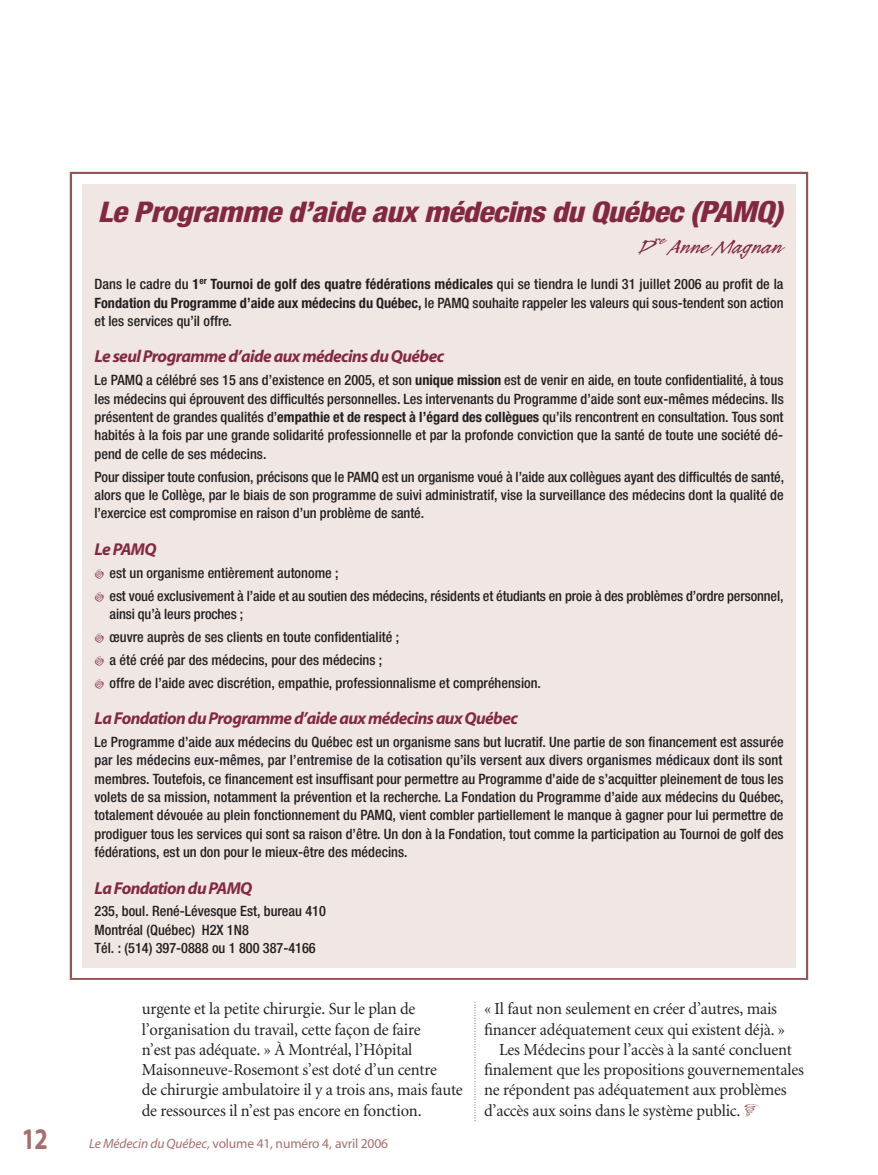
<style>
.page{position:relative;width:878px;height:1175px;background:#fff}
.page>*{position:absolute;margin:0;border:0;box-sizing:border-box;transform-origin:0 0}
.t1{font:700 30px "Myriad";color:#a56e6c;scale:.8 1}
.t2{font:italic 800 condensed 28.5px "Helvetica Neue";letter-spacing:-.02em;color:#82293f;scale:1.1 1}
.t3{font:22.5px "Legault Std";color:#82293f;scale:1.2 1}
.t4{font:italic 700 17.25px "Myriad";letter-spacing:-.035em;color:#82293f}
.t5{font:16.8px/20.2px "Minion";letter-spacing:-.01em;color:#231f20}
.t6{font:500 condensed 14.25px/18.5px "Helvetica Neue";color:#231f20;text-align:justify}
.t7{font:13.5px "Myriad";letter-spacing:-.01em;color:#a56e6c}
.s1{font-size:29.25px}
.s2{font-weight:700}
.s3{font-style:italic}
</style>
<div class="page">
<svg style="left:474px;top:1002px;width:1px;height:117px"></svg>
<div style="left:71px;top:173px;width:736px;height:805px;background:#f0e6e4"></div>
<div style="left:72px;top:174px;width:734px;height:9px;background:#fff"></div>
<div style="left:72px;top:174px;width:9px;height:803px;background:#fff"></div>
<div style="left:796px;top:174px;width:10px;height:803px;background:#fff"></div>
<div style="left:72px;top:968px;width:734px;height:9px;background:#fff"></div>
<h2 class="t2" style="left:98px;top:202px;width:624px">Le Programme d’aide aux médecins du Québec <span class="s1">(PAMQ)</span></h2>
<h3 class="t3" style="left:639px;top:232px;width:122px">D<sup>re</sup> Anne Magnan</h3>
<p class="t6" style="left:94px;top:276px;width:690px">Dans le cadre du <span class="s2">1</span><sup>er</sup> <span class="s2">Tournoi de golf des quatre fédérations médicales</span> qui se tiendra le lundi 31 juillet 2006 au profit de la <span class="s2">Fondation du Programme d’aide aux médecins du Québec,</span> le PAMQ souhaite rappeler les valeurs qui sous-tendent son action et les services qu’il offre.</p>
<p class="t4" style="left:94px;top:350px;width:351px">Le seul Programme d’aide aux médecins du Québec</p>
<p class="t6" style="left:94px;top:372px;width:690px">Le PAMQ a célébré ses 15 ans d’existence en 2005, et son <span class="s2">unique mission</span> est de venir en aide, en toute confidentialité, à tous les médecins qui éprouvent des difficultés personnelles. Les intervenants du Programme d’aide sont eux-mêmes médecins. Ils présentent de grandes qualités d’<span class="s2">empathie et de respect à l’égard des collègues</span> qu’ils rencontrent en consultation. Tous sont habités à la fois par une grande solidarité professionnelle et par la profonde conviction que la santé de toute une société dé&shy;pend de celle de ses médecins.</p>
<p class="t6" style="left:95px;top:468px;width:691px">Pour dissiper toute confusion, précisons que le PAMQ est un organisme voué à l’aide aux collègues ayant des difficultés de santé, alors que le Collège, par le biais de son programme de suivi administratif, vise la surveillance des médecins dont la qualité de l’exercice est compromise en raison d’un problème de santé.</p>
<p class="t4" style="left:94px;top:542px;width:63px">Le PAMQ</p>
<p class="t6" style="left:110px;top:562px;width:675px;line-height:22.8px">est un organisme entièrement autonome ;<br>est voué exclusivement à l’aide et au soutien des médecins, résidents et étudiants en proie à des problèmes d’ordre personnel,</p>
<p class="t6" style="left:110px;top:603px;width:433px;line-height:23px;text-align:left">ainsi qu’à leurs proches ;<br>œuvre auprès de ses clients en toute confidentialité ;<br>a été créé par des médecins, pour des médecins ;<br>offre de l’aide avec discrétion, empathie, professionnalisme et compréhension.</p>
<p class="t4" style="left:94px;top:711px;width:425px">La Fondation du Programme d’aide aux médecins aux Québec</p>
<p class="t6" style="left:94px;top:733px;width:690px">Le Programme d’aide aux médecins du Québec est un organisme sans but lucratif. Une partie de son financement est assurée par les médecins eux-mêmes, par l’entremise de la cotisation qu’ils versent aux divers organismes médicaux dont ils sont membres. Toutefois, ce financement est insuffisant pour permettre au Programme d’aide de s’acquitter pleinement de tous les volets de sa mission, notamment la prévention et la recherche. La Fondation du Programme d’aide aux médecins du Québec, totalement dévouée au plein fonctionnement du PAMQ, vient combler partiellement le manque à gagner pour lui permettre de prodiguer tous les services qui sont sa raison d’être. Un don à la Fondation, tout comme la participation au Tournoi de golf des fédérations, est un don pour le mieux-être des médecins.</p>
<p class="t4" style="left:94px;top:881px;width:159px">La Fondation du PAMQ</p>
<p class="t6" style="left:94px;top:903px;width:233px;text-align:left">235, boul. René-Lévesque Est, bureau 410<br>Montréal (Québec) H2X 1N8<br>Tél. : (514) 397-0888 ou 1 800 387-4166</p>
<p class="t5" style="left:142px;top:1000px;width:322px">urgente et la petite chirurgie. Sur le plan de l’organisation du travail, cette façon de faire<br>n’est pas adéquate. » À Montréal, l’Hôpital Maisonneuve-Rosemont s’est doté d’un centre<br>de chirurgie ambulatoire il y a trois ans, mais faute de ressources il n’est pas encore en fonction.</p>
<p class="t5" style="left:484px;top:1000px;width:294px">« Il faut non seulement en créer d’autres, mais</p>
<p class="t5" style="left:484px;top:1020px;width:303px">financer adéquatement ceux qui existent déjà. »</p>
<p class="t5" style="left:499px;top:1040px;width:294px">Les Médecins pour l’accès à la santé concluent</p>
<p class="t5" style="left:484px;top:1061px;width:321px">finalement que les propositions gouvernementales</p>
<p class="t5" style="left:484px;top:1081px;width:304px">ne répondent pas adéquatement aux problèmes</p>
<p class="t5" style="left:484px;top:1101px;width:258px">d’accès aux soins dans le système public.</p>
<h1 class="t1" style="left:22px;top:1127px;width:34px">12</h1>
<p class="t7" style="left:89px;top:1138px;width:300px"><span class="s3">Le Médecin du Québec,</span> volume 41, numéro 4, avril 2006</p>
</div>
